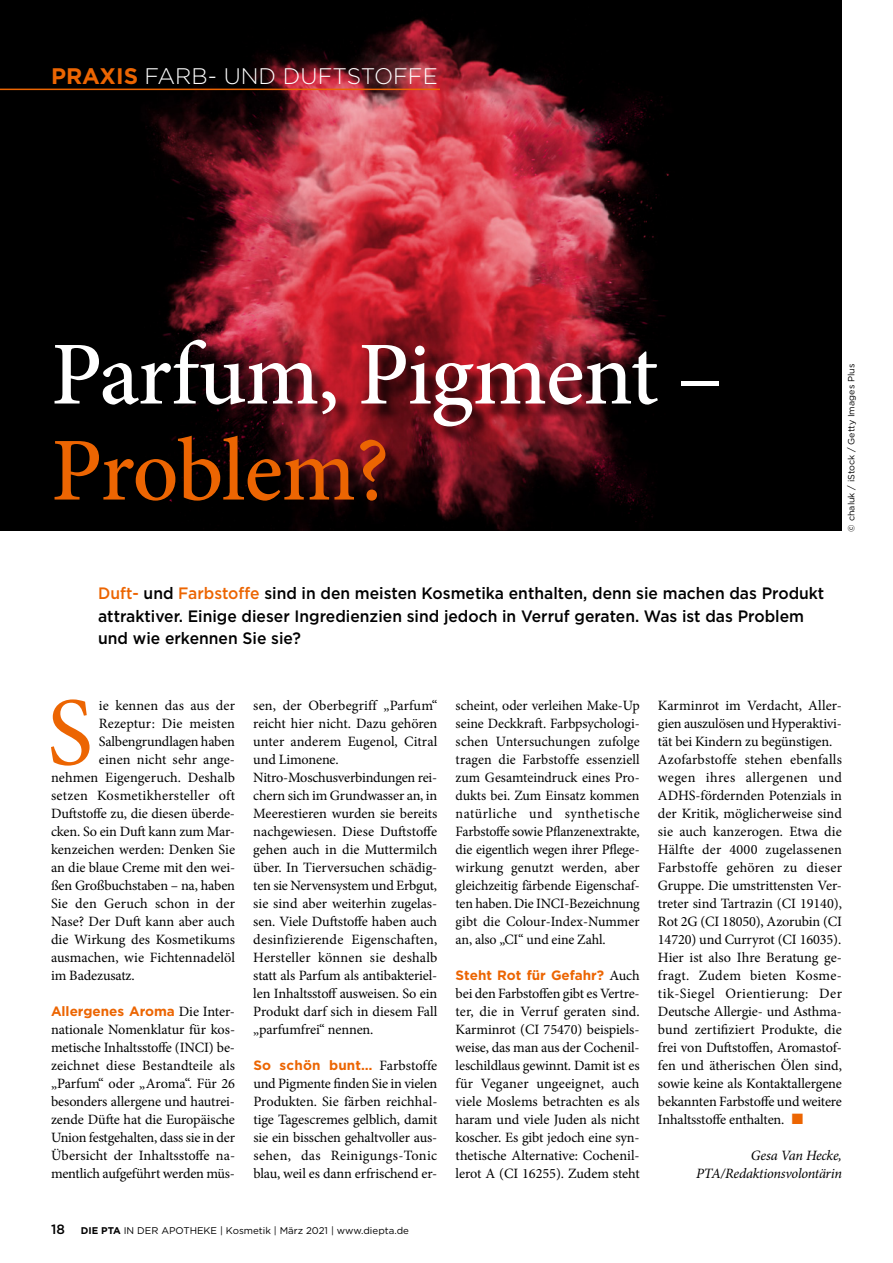
<style>
.page{position:relative;width:893px;height:1263px;background:#fff}
.page>*{position:absolute;margin:0;border:0;box-sizing:border-box;transform-origin:0 0}
.t1{font:97.35px "Minion Pro";color:#ec6502}
.t2{font:500 90px "Minion Pro";letter-spacing:-.01em;color:#fff}
.t3{font:500 90px "Minion Pro";letter-spacing:-.015em;color:#ec6502}
.t4{font:300 22.5px "Gotham";color:#fff}
.t5{font:500 16.5px/22.5px "Gotham";color:#000;scale:.95 1}
.t6{font:14.25px/18px "Minion Pro";letter-spacing:-.005em;color:#000;text-align:justify}
.t7{font:italic 14.25px/18px "Minion Pro";letter-spacing:-.02em;color:#000;text-align:right}
.t8{font:14.25px "Minion Pro";letter-spacing:.02em;color:#000}
.t9{font:700 13.5px "Gotham";letter-spacing:-.005em;color:#ec6502}
.t10{font:700 13.5px "Gotham";letter-spacing:.015em;color:#ec6502}
.t11{font:9.75px "Gotham";color:#000}
.t12{font:9px "Gotham";color:#000}
.s1{font-weight:700;color:#ec6502}
.s2{color:#ec6502}
.s3{font-family:"Minion Pro";font-weight:400;font-size:14.25px;color:#000}
.s4{font-weight:500;font-size:13.5px}
.s5{font-weight:700}
</style>
<div class="page">
<div style="left:0;top:0;width:842px;height:530px;background:#000"></div>
<img style="left:100px;top:18px;width:569px;height:512px">
<hr style="left:0;top:89px;width:440px;height:1px;background:#ec6502">
<div style="left:57px;top:342px;width:680px;height:177px;background:#000;opacity:.75"></div>
<h3 class="t4" style="left:51px;top:62px;width:388px"><span class="s1">PRAXIS</span> FARB- UND DUFTSTOFFE</h3>
<h2 class="t2" style="left:51px;top:314px;width:674px">Parfum, Pigment –</h2>
<h2 class="t3" style="left:51px;top:410px;width:340px">Problem?</h2>
<p class="t5" style="left:98px;top:582px;width:766px"><span class="s2">Duft-</span> und <span class="s2">Farbstoffe</span> sind in den meisten Kosmetika enthalten, denn sie machen das Produkt attraktiver. Einige dieser Ingredienzien sind jedoch in Verruf geraten. Was ist das Problem und wie erkennen Sie sie?</p>
<p class="t12" style="left:845px;top:531px;width:169px;rotate:-90deg">© chaluk / iStock / Getty Images Plus</p>
<h1 class="t1" style="left:47px;top:668px;width:48px">S</h1>
<p class="t6" style="left:99px;top:697px;width:138px">ie kennen das aus der</p>
<p class="t6" style="left:99px;top:715px;width:138px">Rezeptur: Die meisten</p>
<p class="t6" style="left:99px;top:733px;width:138px">Salbengrundlagen haben</p>
<p class="t6" style="left:99px;top:751px;width:138px">einen nicht sehr ange-</p>
<p class="t6" style="left:51px;top:769px;width:185px">nehmen Eigengeruch. Deshalb</p>
<p class="t8" style="left:51px;top:786px;width:186px">setzen Kosmetikhersteller oft</p>
<p class="t6" style="left:51px;top:805px;width:186px">Duftstoffe zu, die diesen überde-</p>
<p class="t6" style="left:51px;top:823px;width:186px">cken. So ein Duft kann zum Mar-</p>
<p class="t6" style="left:51px;top:841px;width:186px">kenzeichen werden: Denken Sie</p>
<p class="t6" style="left:51px;top:859px;width:186px">an die blaue Creme mit den wei-</p>
<p class="t6" style="left:51px;top:877px;width:186px">ßen Großbuchstaben – na, haben</p>
<p class="t6" style="left:51px;top:895px;width:186px">Sie den Geruch schon in der</p>
<p class="t6" style="left:51px;top:913px;width:185px">Nase? Der Duft kann aber auch</p>
<p class="t6" style="left:51px;top:931px;width:186px">die Wirkung des Kosmetikums</p>
<p class="t6" style="left:51px;top:949px;width:185px">ausmachen, wie Fichtennadelöl</p>
<p class="t6" style="left:51px;top:967px;width:85px">im Badezusatz.</p>
<p class="t9" style="left:51px;top:1002px;width:185px">Allergenes Aroma <span class="s3">Die Inter-</span></p>
<p class="t6" style="left:51px;top:1021px;width:186px">nationale Nomenklatur für kos&shy;metische Inhaltsstoffe (INCI) be&shy;zeichnet diese Bestandteile als „Parfum“ oder „Aroma“. Für 26 besonders allergene und hautrei&shy;zende Düfte hat die Europäische Union festgehalten, dass sie in der Übersicht der Inhaltsstoffe na&shy;mentlich aufgeführt werden müs-</p>
<p class="t6" style="left:253px;top:697px;width:186px;text-align:left">sen, der Oberbegriff „Parfum“ reicht hier nicht. Dazu gehören unter anderem Eugenol, Citral und Limonene.<br>Nitro-Moschusverbindungen rei&shy;chern sich im Grundwasser an, in<br>Meerestieren wurden sie bereits nachgewiesen. Diese Duftstoffe gehen auch in die Muttermilch über. In Tierversuchen schädig&shy;ten sie Nervensystem und Erbgut, sie sind aber weiterhin zugelas&shy;sen. Viele Duftstoffe haben auch desinfizierende Eigenschaften,<br>Hersteller können sie deshalb statt als Parfum als antibakteriel&shy;len Inhaltsstoff ausweisen. So ein<br>Produkt darf sich in diesem Fall „parfumfrei“ nennen.</p>
<p class="t10" style="left:253px;top:1056px;width:186px">So schön bunt… <span class="s3">Farbstoffe</span></p>
<p class="t6" style="left:253px;top:1075px;width:186px">und Pigmente finden Sie in vielen Produkten. Sie färben reichhal&shy;tige Tagescremes gelblich, damit sie ein bisschen gehaltvoller aus&shy;sehen, das Reinigungs-Tonic blau, weil es dann erfrischend er-</p>
<p class="t11" style="left:51px;top:1224px;width:359px"><span class="s4">18</span> <span class="s5">DIE PTA</span> IN DER APOTHEKE | Kosmetik | März 2021 | www.diepta.de</p>
<p class="t6" style="left:456px;top:697px;width:186px">scheint, oder verleihen Make-Up seine Deckkraft. Farbpsychologi&shy;schen Untersuchungen zufolge tragen die Farbstoffe essenziell zum Gesamteindruck eines Pro&shy;dukts bei. Zum Einsatz kommen natürliche und synthetische Farbstoffe sowie Pflanzenextrakte, die eigentlich wegen ihrer Pflege&shy;wirkung genutzt werden, aber gleichzeitig färbende Eigenschaf&shy;ten haben. Die INCI-Bezeichnung gibt die Colour-Index-Nummer an, also „CI“ und eine Zahl.</p>
<p class="t9" style="left:456px;top:966px;width:186px">Steht Rot für Gefahr? <span class="s3">Auch</span></p>
<p class="t6" style="left:456px;top:985px;width:186px">bei den Farbstoffen gibt es Vertre&shy;ter, die in Verruf geraten sind.<br>Karminrot (CI 75470) beispiels&shy;weise, das man aus der Cochenil&shy;leschildlaus gewinnt. Damit ist es für Veganer ungeeignet, auch viele Moslems betrachten es als haram und viele Juden als nicht koscher. Es gibt jedoch eine syn&shy;thetische Alternative: Cochenil&shy;lerot A (CI 16255). Zudem steht</p>
<p class="t6" style="left:658px;top:697px;width:186px;text-align:left">Karminrot im Verdacht, Aller&shy;gien auszulösen und Hyperaktivi&shy;tät bei Kindern zu begünstigen.<br>Azofarbstoffe stehen ebenfalls wegen ihres allergenen und<br>ADHS-fördernden Potenzials in der Kritik, möglicherweise sind sie auch kanzerogen. Etwa die<br>Hälfte der 4000 zugelassenen<br>Farbstoffe gehören zu dieser<br>Gruppe. Die umstrittensten Ver&shy;treter sind Tartrazin (CI 19140),<br>Rot 2G (CI 18050), Azorubin (CI<br>14720) und Curryrot (CI 16035).<br>Hier ist also Ihre Beratung ge&shy;fragt. Zudem bieten Kosme&shy;tik-Siegel Orientierung: Der<br>Deutsche Allergie- und Asthma&shy;bund zertifiziert Produkte, die frei von Duftstoffen, Aromastof&shy;fen und ätherischen Ölen sind, sowie keine als Kontaktallergene bekannten Farbstoffe und weitere<br>Inhaltsstoffe enthalten. <span class="s2">■</span></p>
<p class="t7" style="left:696px;top:1147px;width:147px">Gesa Van Hecke,<br>PTA/Redaktionsvolontärin</p>
</div>
